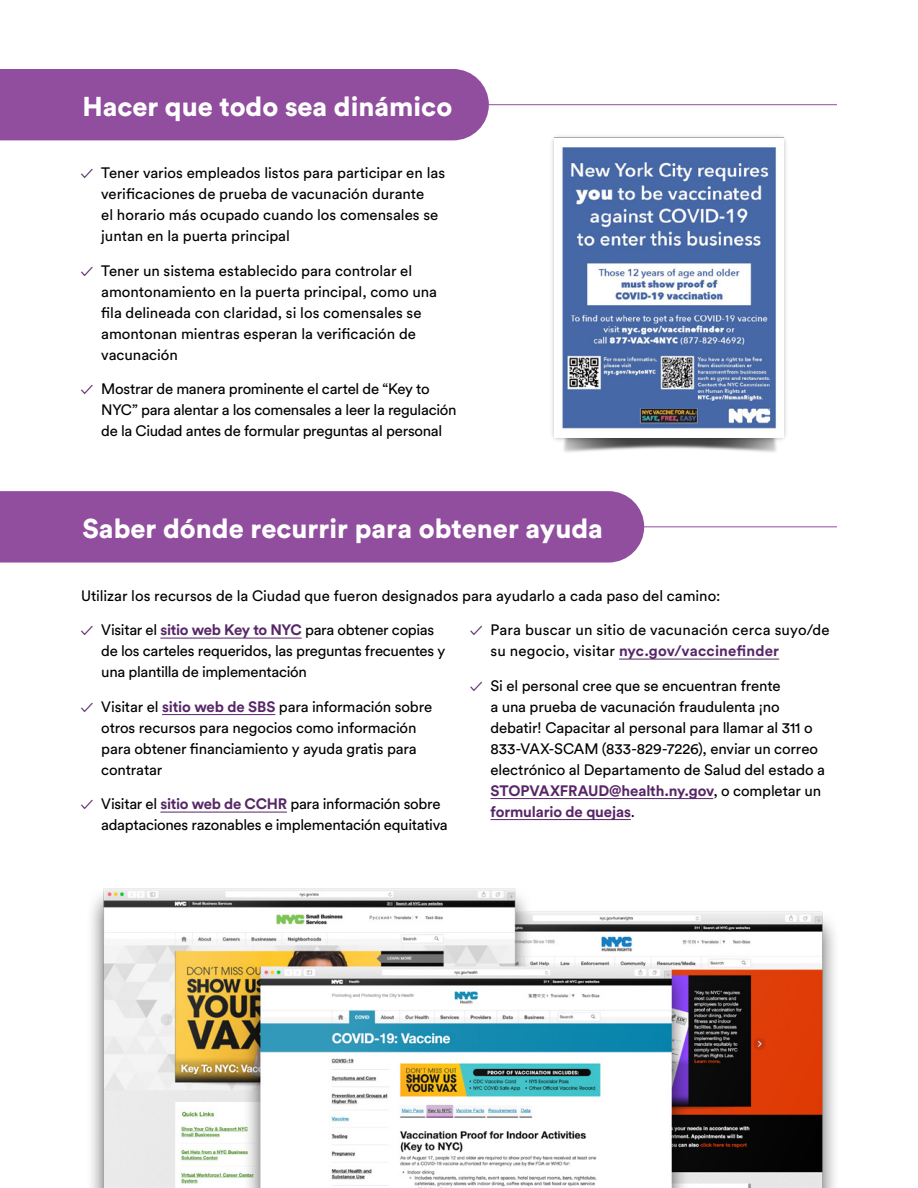
<style>
.page{position:relative;width:918px;height:1188px;background:#fff}
.page>*{position:absolute;margin:0;border:0;box-sizing:border-box;transform-origin:0 0}
.t1{font:900 27px "Circular Std";color:#fff}
.t2{font:15px/21px "Circular Std";letter-spacing:-.01em;color:#000}
.t3{font:15px/21px "Circular Std";letter-spacing:.01em;color:#000}
.s1{font-size:12.75px;color:#572666}
.s2{font-weight:700;color:#572666}
</style>
<div class="page">
<hr style="left:446px;top:526px;width:391px;height:1px;background:#914d9e">
<div style="left:0;top:491px;width:644px;height:72px;background:#914d9e"></div>
<hr style="left:375px;top:104px;width:462px;height:1px;background:#914d9e">
<hr style="left:160px;top:638px;width:142px;height:1px;background:#572666">
<hr style="left:162px;top:714px;width:113px;height:1px;background:#572666">
<hr style="left:160px;top:812px;width:127px;height:1px;background:#572666">
<hr style="left:619px;top:659px;width:160px;height:1px;background:#572666">
<hr style="left:490px;top:798px;width:223px;height:1px;background:#572666">
<hr style="left:490px;top:819px;width:141px;height:1px;background:#572666">
<img style="left:563px;top:445px;width:214px;height:8px">
<img style="left:552px;top:136px;width:234px;height:309px">
<img style="left:555px;top:138px;width:229px;height:300px">
<img style="left:91px;top:888px;width:744px;height:300px">
<div style="left:0;top:69px;width:489px;height:71px;background:#914d9e"></div>
<h1 class="t1" style="left:83px;top:88px;width:371px">Hacer que todo sea dinámico</h1>
<p class="t2" style="left:101px;top:163px;width:345px;text-indent:-20px"><span class="s1">✓</span> Tener varios empleados listos para participar en las verificaciones de prueba de vacunación durante<br>el horario más ocupado cuando los comensales se juntan en la puerta principal</p>
<p class="t2" style="left:101px;top:260px;width:337px;text-indent:-20px"><span class="s1">✓</span> Tener un sistema establecido para controlar el amontonamiento en la puerta principal, como una fila delineada con claridad, si los comensales se amontonan mientras esperan la verificación de vacunación</p>
<p class="t2" style="left:101px;top:379px;width:357px;text-indent:-20px"><span class="s1">✓</span> Mostrar de manera prominente el cartel de “Key to<br>NYC” para alentar a los comensales a leer la regulación de la Ciudad antes de formular preguntas al personal</p>
<h1 class="t1" style="left:83px;top:510px;width:522px">Saber dónde recurrir para obtener ayuda</h1>
<p class="t2" style="left:81px;top:585px;width:641px">Utilizar los recursos de la Ciudad que fueron designados para ayudarlo a cada paso del camino:</p>
<p class="t2" style="left:101px;top:619px;width:346px;text-indent:-20px"><span class="s1">✓</span> Visitar el <span class="s2">sitio web Key to NYC</span> para obtener copias de los carteles requeridos, las preguntas frecuentes y una plantilla de implementación</p>
<p class="t2" style="left:101px;top:696px;width:332px;text-indent:-20px"><span class="s1">✓</span> Visitar el <span class="s2">sitio web de SBS</span> para información sobre otros recursos para negocios como información para obtener financiamiento y ayuda gratis para contratar</p>
<p class="t2" style="left:101px;top:793px;width:348px;text-indent:-20px"><span class="s1">✓</span> Visitar el <span class="s2">sitio web de CCHR</span> para información sobre adaptaciones razonables e implementación equitativa</p>
<p class="t3" style="left:490px;top:619px;width:341px;text-indent:-20px"><span class="s1">✓</span> Para buscar un sitio de vacunación cerca suyo/de su negocio, visitar <span class="s2">nyc.gov/vaccinefinder</span></p>
<p class="t2" style="left:490px;top:675px;width:336px;text-indent:-20px"><span class="s1">✓</span> Si el personal cree que se encuentran frente<br>a una prueba de vacunación fraudulenta ¡no debatir! Capacitar al personal para llamar al 311 o 833-VAX-SCAM (833-829-7226), enviar un correo electrónico al Departamento de Salud del estado a <span class="s2">STOPVAXFRAUD@health.ny.gov</span>, o completar un <span class="s2">formulario de quejas</span>.</p>
</div>
